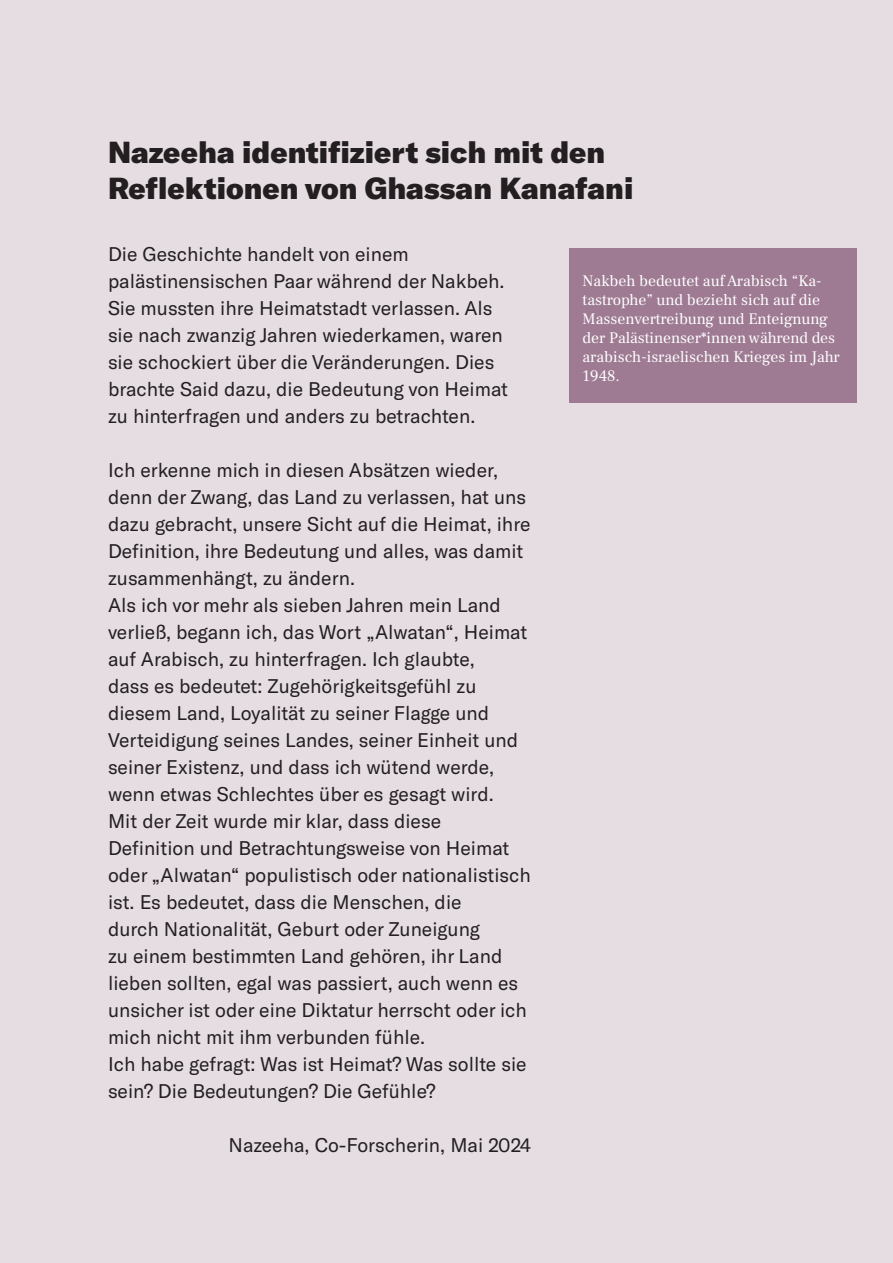
<style>
.page{position:relative;width:893px;height:1263px;background:#e6dde3}
.page>*{position:absolute;margin:0;border:0;box-sizing:border-box;transform-origin:0 0}
.t1{font:900 30px/36px "GT America";color:#231f20}
.t2{font:19.5px/27px "GT America";color:#231f20}
.t3{font:15.75px/18.9px "Frank Ruhl Libre";color:#fff}
</style>
<div class="page">
<div style="left:570px;top:249px;width:287px;height:154px;background:#9e7b93"></div>
<p class="t1" style="left:108px;top:134px;width:527px">Nazeeha identifiziert sich mit den<br>Reflektionen von Ghassan Kanafani</p>
<p class="t2" style="left:108px;top:241px;width:402px">Die Geschichte handelt von einem palästinensischen Paar während der Nakbeh.<br>Sie mussten ihre Heimatstadt verlassen. Als sie nach zwanzig Jahren wiederkamen, waren sie schockiert über die Veränderungen. Dies brachte Said dazu, die Bedeutung von Heimat zu hinterfragen und anders zu betrachten.</p>
<p class="t2" style="left:108px;top:457px;width:424px">Ich erkenne mich in diesen Absätzen wieder, denn der Zwang, das Land zu verlassen, hat uns dazu gebracht, unsere Sicht auf die Heimat, ihre Definition, ihre Bedeutung und alles, was damit zusammenhängt, zu ändern.</p>
<p class="t2" style="left:108px;top:592px;width:421px">Als ich vor mehr als sieben Jahren mein Land verließ, begann ich, das Wort „Alwatan“, Heimat auf Arabisch, zu hinterfragen. Ich glaubte,<br>dass es bedeutet: Zugehörigkeitsgefühl zu diesem Land, Loyalität zu seiner Flagge und Verteidigung seines Landes, seiner Einheit und seiner Existenz, und dass ich wütend werde, wenn etwas Schlechtes über es gesagt wird.</p>
<p class="t2" style="left:108px;top:808px;width:424px">Mit der Zeit wurde mir klar, dass diese Definition und Betrachtungsweise von Heimat oder „Alwatan“ populistisch oder nationalistisch ist. Es bedeutet, dass die Menschen, die<br>durch Nationalität, Geburt oder Zuneigung<br>zu einem bestimmten Land gehören, ihr Land lieben sollten, egal was passiert, auch wenn es unsicher ist oder eine Diktatur herrscht oder ich mich nicht mit ihm verbunden fühle.</p>
<p class="t2" style="left:108px;top:1051px;width:420px">Ich habe gefragt: Was ist Heimat? Was sollte sie sein? Die Bedeutungen? Die Gefühle?</p>
<p class="t2" style="left:228px;top:1132px;width:304px">Nazeeha, Co-Forscherin, Mai 2024</p>
<p class="t3" style="left:583px;top:271px;width:259px">Nakbeh bedeutet auf Arabisch “Ka&shy;tastrophe” und bezieht sich auf die<br>Massenvertreibung und Enteignung der Palästinenser*innen während des arabisch-israelischen Krieges im Jahr<br>1948.</p>
</div>
